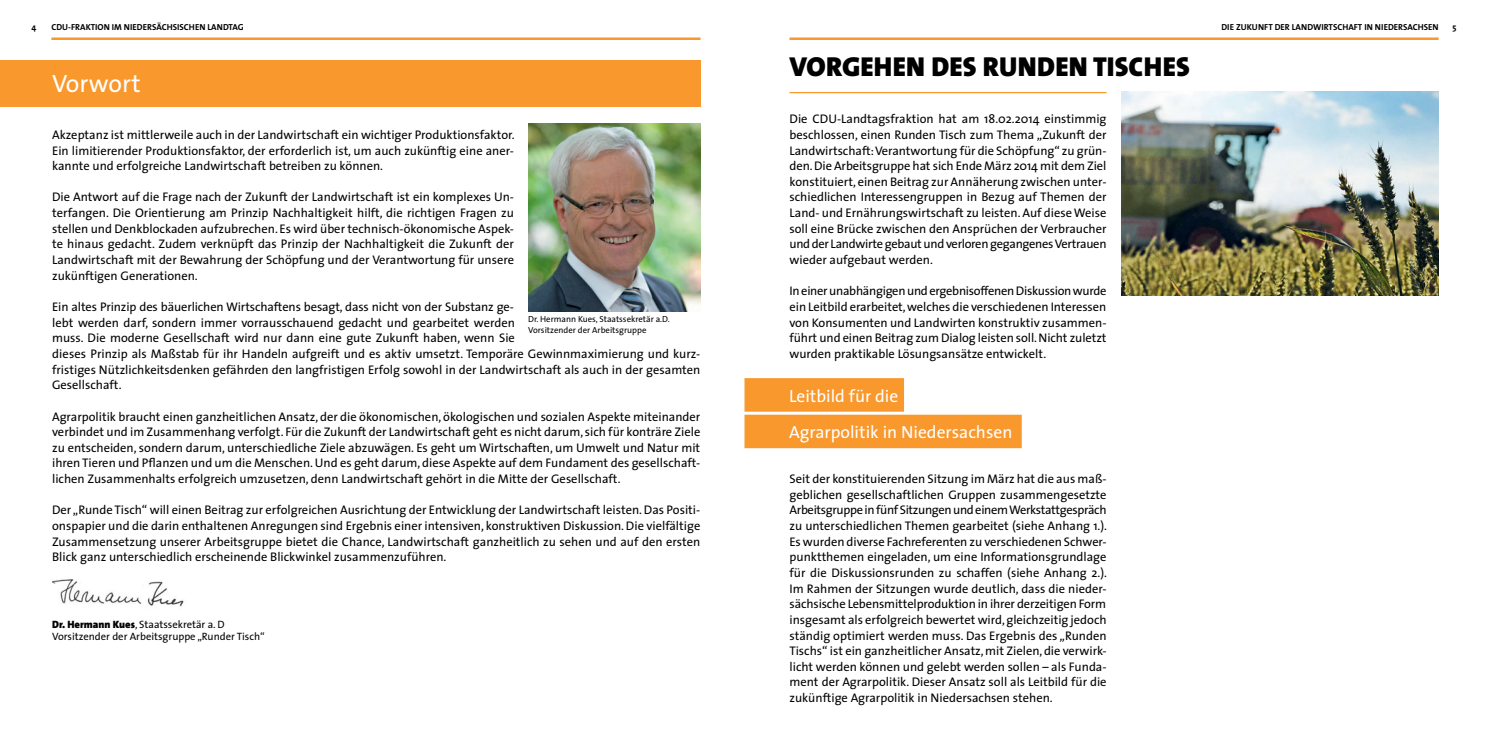
<style>
.page{position:relative;width:1489px;height:745px;background:#fff}
.page>*{position:absolute;margin:0;border:0;box-sizing:border-box;transform-origin:0 0}
.t1{font:900 27.5px "The Sans";letter-spacing:.005em;color:#000}
.t2{font:25px "The Sans";color:#fff}
.t3{font:17.5px "The Sans";color:#fff}
.t4{font:12.5px/15.6px "The Sans";color:#000;text-align:justify}
.t5{font:10.62px "The Sans";color:#000}
.t6{font:700 8.75px "The Sans";color:#000}
.t7{font:8.75px "The Sans";color:#000}
.s1{font-weight:900}
</style>
<div class="page">
<hr style="left:51px;top:37px;width:649px;height:3px;background:#f8982d">
<hr style="left:789px;top:37px;width:649px;height:3px;background:#f8982d">
<div style="left:0;top:60px;width:700px;height:47px;background:#f8982d"></div>
<img style="left:52px;top:579px;width:132px;height:28px">
<hr style="left:789px;top:92px;width:317px;height:1px;background:#f8982d">
<div style="left:744px;top:378px;width:160px;height:33px;background:#f8982d;border:1px solid #f8982d"></div>
<div style="left:744px;top:414px;width:277px;height:34px;background:#f8982d;border:1px solid #f8982d"></div>
<img style="left:1121px;top:92px;width:317px;height:203px">
<img style="left:528px;top:123px;width:172px;height:188px">
<p class="t6" style="left:32px;top:19px;width:6px">4</p>
<p class="t6" style="left:51px;top:19px;width:194px">CDU-FRAKTION IM NIEDERSÄCHSISCHEN LANDTAG</p>
<p class="t6" style="left:1221px;top:19px;width:219px">DIE ZUKUNFT DER LANDWIRTSCHAFT IN NIEDERSACHSEN</p>
<p class="t6" style="left:1452px;top:19px;width:6px">5</p>
<p class="t2" style="left:52px;top:63px;width:90px">Vorwort</p>
<p class="t4" style="left:52px;top:126px;width:464px">Akzeptanz ist mittlerweile auch in der Landwirtschaft ein wichtiger Produktionsfaktor.<br>Ein limitierender Produktionsfaktor, der erforderlich ist, um auch zukünftig eine aner&shy;kannte und erfolgreiche Landwirtschaft betreiben zu können.</p>
<p class="t4" style="left:52px;top:189px;width:463px">Die Antwort auf die Frage nach der Zukunft der Landwirtschaft ist ein komplexes Un&shy;terfangen. Die Orientierung am Prinzip Nachhaltigkeit hilft, die richtigen Fragen zu stellen und Denkblockaden aufzubrechen. Es wird über technisch-ökonomische Aspek&shy;te hinaus gedacht. Zudem verknüpft das Prinzip der Nachhaltigkeit die Zukunft der Landwirtschaft mit der Bewahrung der Schöpfung und der Verantwortung für unsere zukünftigen Generationen.</p>
<p class="t4" style="left:52px;top:298px;width:464px">Ein altes Prinzip des bäuerlichen Wirtschaftens besagt, dass nicht von der Substanz ge&shy;lebt werden darf, sondern immer vorrausschauend gedacht und gearbeitet werden muss. Die moderne Gesellschaft wird nur dann eine gute Zukunft haben, wenn Sie</p>
<p class="t7" style="left:528px;top:312px;width:143px">Dr. Hermann Kues, Staatssekretär a.D.</p>
<p class="t7" style="left:528px;top:323px;width:120px">Vorsitzender der Arbeitsgruppe</p>
<p class="t4" style="left:52px;top:345px;width:649px">dieses Prinzip als Maßstab für ihr Handeln aufgreift und es aktiv umsetzt. Temporäre Gewinnmaximierung und kurz&shy;fristiges Nützlichkeitsdenken gefährden den langfristigen Erfolg sowohl in der Landwirtschaft als auch in der gesamten Gesellschaft.</p>
<p class="t4" style="left:52px;top:408px;width:649px">Agrarpolitik braucht einen ganzheitlichen Ansatz, der die ökonomischen, ökologischen und sozialen Aspekte miteinander verbindet und im Zusammenhang verfolgt. Für die Zukunft der Landwirtschaft geht es nicht darum, sich für konträre Ziele zu entscheiden, sondern darum, unterschiedliche Ziele abzuwägen. Es geht um Wirtschaften, um Umwelt und Natur mit ihren Tieren und Pflanzen und um die Menschen. Und es geht darum, diese Aspekte auf dem Fundament des gesellschaft&shy;lichen Zusammenhalts erfolgreich umzusetzen, denn Landwirtschaft gehört in die Mitte der Gesellschaft.</p>
<p class="t4" style="left:52px;top:501px;width:649px">Der „Runde Tisch“ will einen Beitrag zur erfolgreichen Ausrichtung der Entwicklung der Landwirtschaft leisten. Das Positi&shy;onspapier und die darin enthaltenen Anregungen sind Ergebnis einer intensiven, konstruktiven Diskussion. Die vielfältige Zusammensetzung unserer Arbeitsgruppe bietet die Chance, Landwirtschaft ganzheitlich zu sehen und auf den ersten Blick ganz unterschiedlich erscheinende Blickwinkel zusammenzuführen.</p>
<p class="t5" style="left:52px;top:615px;width:174px"><span class="s1">Dr. Hermann Kues</span>, Staatssekretär a. D</p>
<p class="t5" style="left:52px;top:627px;width:214px">Vorsitzender der Arbeitsgruppe „Runder Tisch“</p>
<p class="t1" style="left:789px;top:44px;width:402px">VORGEHEN DES RUNDEN TISCHES</p>
<p class="t4" style="left:789px;top:111px;width:318px">Die CDU-Landtagsfraktion hat am 18.02.2014 einstimmig beschlossen, einen Runden Tisch zum Thema „Zukunft der Landwirtschaft: Verantwortung für die Schöpfung“ zu grün&shy;den. Die Arbeitsgruppe hat sich Ende März 2014 mit dem Ziel konstituiert, einen Beitrag zur Annäherung zwischen unter&shy;schiedlichen Interessengruppen in Bezug auf Themen der Land- und Ernährungswirtschaft zu leisten. Auf diese Weise soll eine Brücke zwischen den Ansprüchen der Verbraucher und der Landwirte gebaut und verloren gegangenes Vertrauen wieder aufgebaut werden.</p>
<p class="t4" style="left:789px;top:283px;width:318px">In einer unabhängigen und ergebnisoffenen Diskussion wurde ein Leitbild erarbeitet, welches die verschiedenen Interessen von Konsumenten und Landwirten konstruktiv zusammen&shy;führt und einen Beitrag zum Dialog leisten soll. Nicht zuletzt wurden praktikable Lösungsansätze entwickelt.</p>
<p class="t3" style="left:789px;top:381px;width:111px">Leitbild für die</p>
<p class="t3" style="left:789px;top:417px;width:225px">Agrarpolitik in Niedersachsen</p>
<p class="t4" style="left:789px;top:470px;width:319px">Seit der konstituierenden Sitzung im März hat die aus maß&shy;geblichen gesellschaftlichen Gruppen zusammengesetzte Arbeitsgruppe in fünf Sitzungen und einem Werkstattgespräch zu unterschiedlichen Themen gearbeitet (siehe Anhang 1.).<br>Es wurden diverse Fachreferenten zu verschiedenen Schwer&shy;punktthemen eingeladen, um eine Informationsgrundlage für die Diskussionsrunden zu schaffen (siehe Anhang 2.).<br>Im Rahmen der Sitzungen wurde deutlich, dass die nieder&shy;sächsische Lebensmittelproduktion in ihrer derzeitigen Form insgesamt als erfolgreich bewertet wird, gleichzeitig jedoch ständig optimiert werden muss. Das Ergebnis des „Runden Tischs“ ist ein ganzheitlicher Ansatz, mit Zielen, die verwirk&shy;licht werden können und gelebt werden sollen – als Funda&shy;ment der Agrarpolitik. Dieser Ansatz soll als Leitbild für die zukünftige Agrarpolitik in Niedersachsen stehen.</p>
</div>
